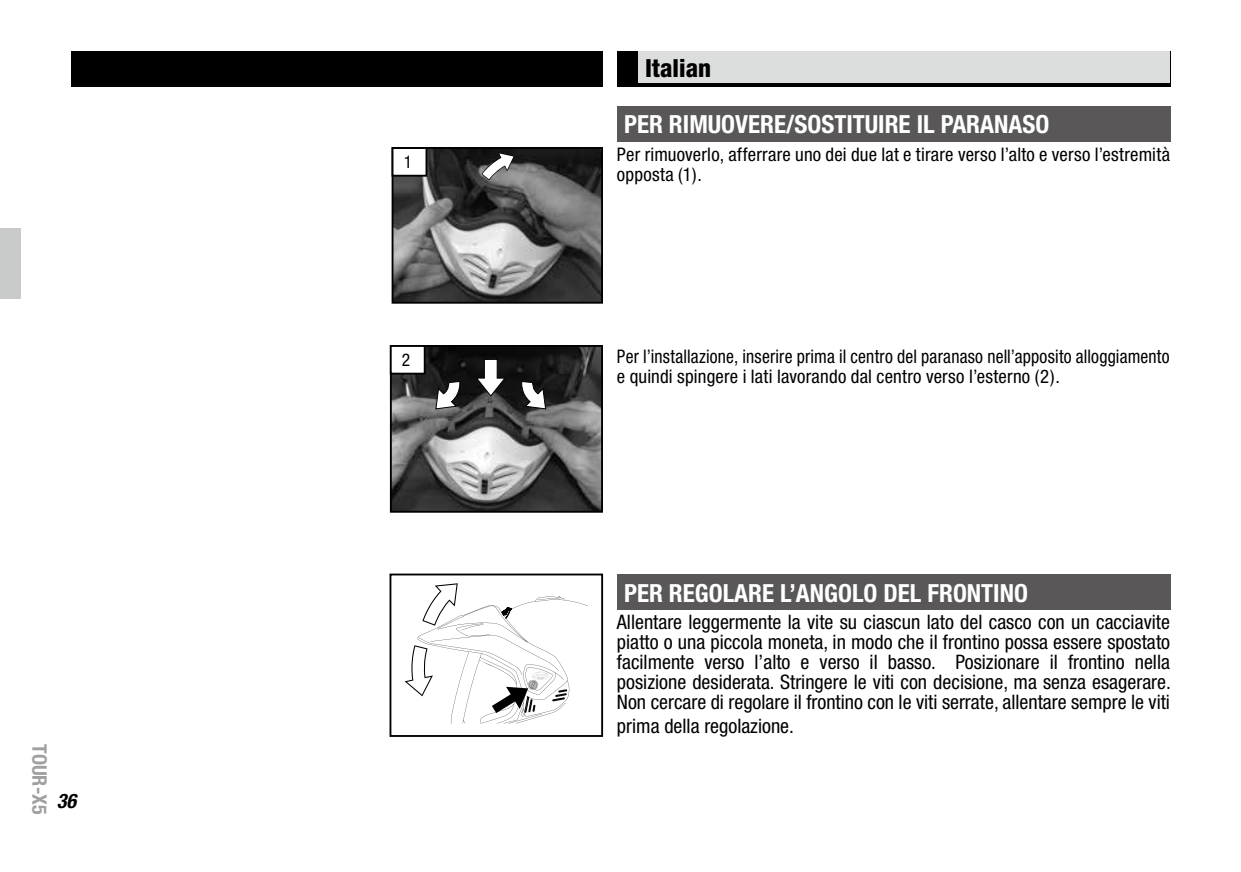
<style>
.page{position:relative;width:1241px;height:872px;background:#fff}
.page>*{position:absolute;margin:0;border:0;box-sizing:border-box;transform-origin:0 0}
.t1{font:700 condensed 25px "Helvetica Neue";color:#fff}
.t2{font:800 condensed 25px "Helvetica Neue";color:#000}
.t3{font:condensed 20px/20px "Helvetica Neue";color:#000;text-align:justify}
.t4{font:700 condensed 20px "Helvetica Neue";color:#9fa0a0}
.t5{font:italic 700 condensed 20px "Helvetica Neue";color:#000}
.t6{font:condensed 18.75px/20px "Helvetica Neue";letter-spacing:.01em;color:#000;scale:.94 1}
.t7{font:condensed 18.75px/20px "Helvetica Neue";letter-spacing:.01em;color:#000}
.t8{font:condensed 17.5px "Helvetica Neue";color:#000}
</style>
<div class="page">
<div style="left:71px;top:51px;width:531px;height:35px;background:#000"></div>
<div style="left:617px;top:51px;width:552px;height:35px;background:#000"></div>
<div style="left:638px;top:51px;width:531px;height:32px;background:#dcdddd"></div>
<div style="left:0;top:228px;width:21px;height:71px;background:#c9caca"></div>
<div style="left:617px;top:106px;width:552px;height:35px;background:#595757"></div>
<div style="left:617px;top:574px;width:552px;height:35px;background:#595757"></div>
<svg style="left:404px;top:583px;width:184px;height:140px"></svg>
<div style="left:389px;top:573px;width:214px;height:164px;border:2px solid #000"></div>
<img style="left:394px;top:150px;width:206px;height:151px">
<div style="left:391px;top:147px;width:212px;height:157px;border:2px solid #000"></div>
<svg style="left:481px;top:152px;width:33px;height:28px"></svg>
<img style="left:393px;top:348px;width:207px;height:162px">
<div style="left:390px;top:345px;width:213px;height:168px;border:2px solid #000"></div>
<svg style="left:475px;top:358px;width:31px;height:39px"></svg>
<svg style="left:520px;top:381px;width:26px;height:29px"></svg>
<svg style="left:435px;top:381px;width:26px;height:29px"></svg>
<div style="left:392px;top:148px;width:34px;height:28px;background:#fff"></div>
<div style="left:391px;top:147px;width:36px;height:30px;border:2px solid #000"></div>
<div style="left:390px;top:346px;width:34px;height:27px;background:#fff"></div>
<div style="left:390px;top:345px;width:35px;height:29px;border:2px solid #000"></div>
<p class="t4" style="left:52px;top:744px;width:72px;rotate:90deg">TOUR-X5</p>
<p class="t5" style="left:57px;top:789px;width:21px">36</p>
<p class="t8" style="left:403px;top:152px;width:10px">1</p>
<p class="t8" style="left:402px;top:350px;width:10px">2</p>
<p class="t2" style="left:645px;top:52px;width:67px">Italian</p>
<p class="t1" style="left:624px;top:109px;width:426px">PER RIMUOVERE/SOSTITUIRE IL PARANASO</p>
<p class="t7" style="left:617px;top:145px;width:554px">Per rimuoverlo, afferrare uno dei due lat e tirare verso l’alto e verso l’estremità opposta (1).</p>
<p class="t6" style="left:617px;top:346px;width:589px">Per l’installazione, inserire prima il centro del paranaso nell’apposito alloggiamento e quindi spingere i lati lavorando dal centro verso l’esterno (2).</p>
<p class="t1" style="left:624px;top:578px;width:405px">PER REGOLARE L’ANGOLO DEL FRONTINO</p>
<p class="t3" style="left:617px;top:612px;width:555px">Allentare leggermente la vite su ciascun lato del casco con un cacciavite piatto o una piccola moneta, in modo che il frontino possa essere spostato facilmente verso l’alto e verso il basso. Posizionare il frontino nella posizione desiderata. Stringere le viti con decisione, ma senza esagerare.<br>Non cercare di regolare il frontino con le viti serrate, allentare sempre le viti</p>
<p class="t3" style="left:617px;top:716px;width:178px">prima della regolazione.</p>
</div>
